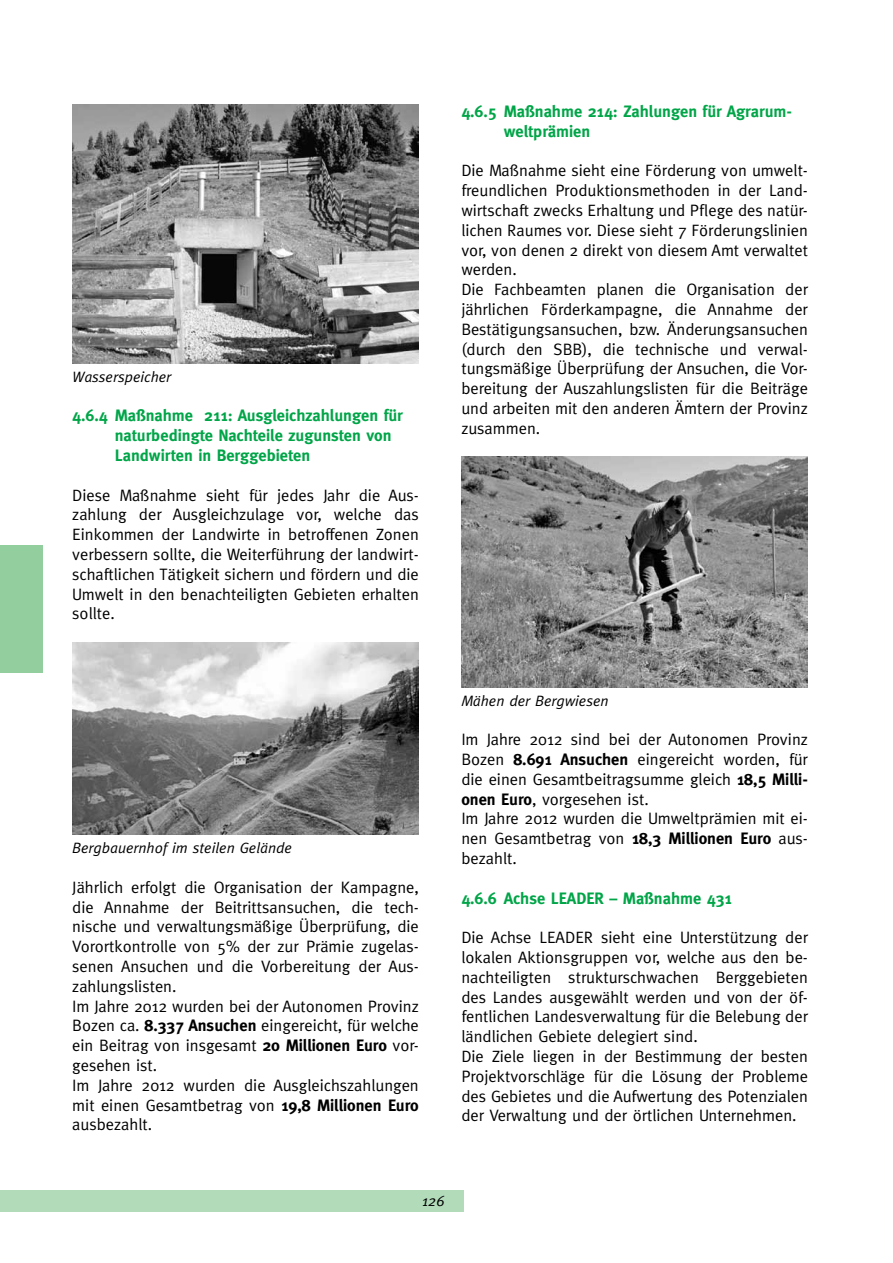
<style>
.page{position:relative;width:893px;height:1263px;background:#fff}
.page>*{position:absolute;margin:0;border:0;box-sizing:border-box;transform-origin:0 0}
.t1{font:16.5px/19.8px "Meta";color:#000}
.t2{font:700 16.5px/19.8px "Meta";color:#00a548}
.t3{font:italic 15px "Meta";color:#000}
.s1{font-weight:700}
</style>
<div class="page">
<div style="left:0;top:1191px;width:463px;height:21px;background:#b1dbb9"></div>
<div style="left:0;top:545px;width:43px;height:128px;background:#93ce9e"></div>
<img style="left:72px;top:104px;width:347px;height:259px">
<img style="left:72px;top:642px;width:347px;height:192px">
<img style="left:461px;top:457px;width:347px;height:230px">
<p class="t3" style="left:72px;top:368px;width:100px">Wasserspeicher</p>
<p class="t2" style="left:115px;top:406px;width:290px;text-indent:-43px">4.6.4 Maßnahme 211: Ausgleichzahlungen für naturbedingte Nachteile zugunsten von<br>Landwirten in Berggebieten</p>
<p class="t1" style="left:72px;top:485px;width:348px;text-align:justify">Diese Maßnahme sieht für jedes Jahr die Aus&shy;zahlung der Ausgleichzulage vor, welche das Einkommen der Landwirte in betroffenen Zonen verbessern sollte, die Weiterführung der landwirt&shy;schaftlichen Tätigkeit sichern und fördern und die Umwelt in den benachteiligten Gebieten erhalten sollte.</p>
<p class="t2" style="left:504px;top:101px;width:290px;text-indent:-43px">4.6.5 Maßnahme 214: Zahlungen für Agrarum&shy;weltprämien</p>
<p class="t1" style="left:461px;top:161px;width:348px">Die Maßnahme sieht eine Förderung von umwelt&shy;freundlichen Produktionsmethoden in der Land&shy;wirtschaft zwecks Erhaltung und Pflege des natür&shy;lichen Raumes vor. Diese sieht 7 Förderungslinien vor, von denen 2 direkt von diesem Amt verwaltet werden.<br>Die Fachbeamten planen die Organisation der jährlichen Förderkampagne, die Annahme der Bestätigungsansuchen, bzw. Änderungsansuchen (durch den SBB), die technische und verwal&shy;tungsmäßige Überprüfung der Ansuchen, die Vor&shy;bereitung der Auszahlungslisten für die Beiträge und arbeiten mit den anderen Ämtern der Provinz zusammen.</p>
<p class="t3" style="left:72px;top:839px;width:221px">Bergbauernhof im steilen Gelände</p>
<p class="t1" style="left:72px;top:877px;width:348px">Jährlich erfolgt die Organisation der Kampagne, die Annahme der Beitrittsansuchen, die tech&shy;nische und verwaltungsmäßige Überprüfung, die Vorortkontrolle von 5% der zur Prämie zugelas&shy;senen Ansuchen und die Vorbereitung der Aus&shy;zahlungslisten.<br>Im Jahre 2012 wurden bei der Autonomen Provinz Bozen ca. <span class="s1">8.337 Ansuchen</span> eingereicht, für welche ein Beitrag von insgesamt <span class="s1">20 Millionen Euro</span> vor&shy;gesehen ist.<br>Im Jahre 2012 wurden die Ausgleichszahlungen mit einen Gesamtbetrag von <span class="s1">19,8 Millionen Euro </span>ausbezahlt.</p>
<p class="t3" style="left:461px;top:692px;width:149px">Mähen der Bergwiesen</p>
<p class="t1" style="left:461px;top:729px;width:348px">Im Jahre 2012 sind bei der Autonomen Provinz Bozen <span class="s1">8.691 Ansuchen</span> eingereicht worden, für die einen Gesamtbeitragsumme gleich <span class="s1">18,5 Milli&shy;onen Euro</span>, vorgesehen ist.<br>Im Jahre 2012 wurden die Umweltprämien mit ei&shy;nen Gesamtbetrag von <span class="s1">18,3 Millionen Euro</span> aus&shy;bezahlt.</p>
<p class="t2" style="left:461px;top:888px;width:272px">4.6.6 Achse LEADER – Maßnahme 431</p>
<p class="t1" style="left:461px;top:927px;width:348px">Die Achse LEADER sieht eine Unterstützung der lokalen Aktionsgruppen vor, welche aus den be&shy;nachteiligten strukturschwachen Berggebieten des Landes ausgewählt werden und von der öf&shy;fentlichen Landesverwaltung für die Belebung der ländlichen Gebiete delegiert sind.<br>Die Ziele liegen in der Bestimmung der besten Projektvorschläge für die Lösung der Probleme des Gebietes und die Aufwertung des Potenzialen der Verwaltung und der örtlichen Unternehmen.</p>
<p class="t3" style="left:422px;top:1192px;width:24px">126</p>
</div>
